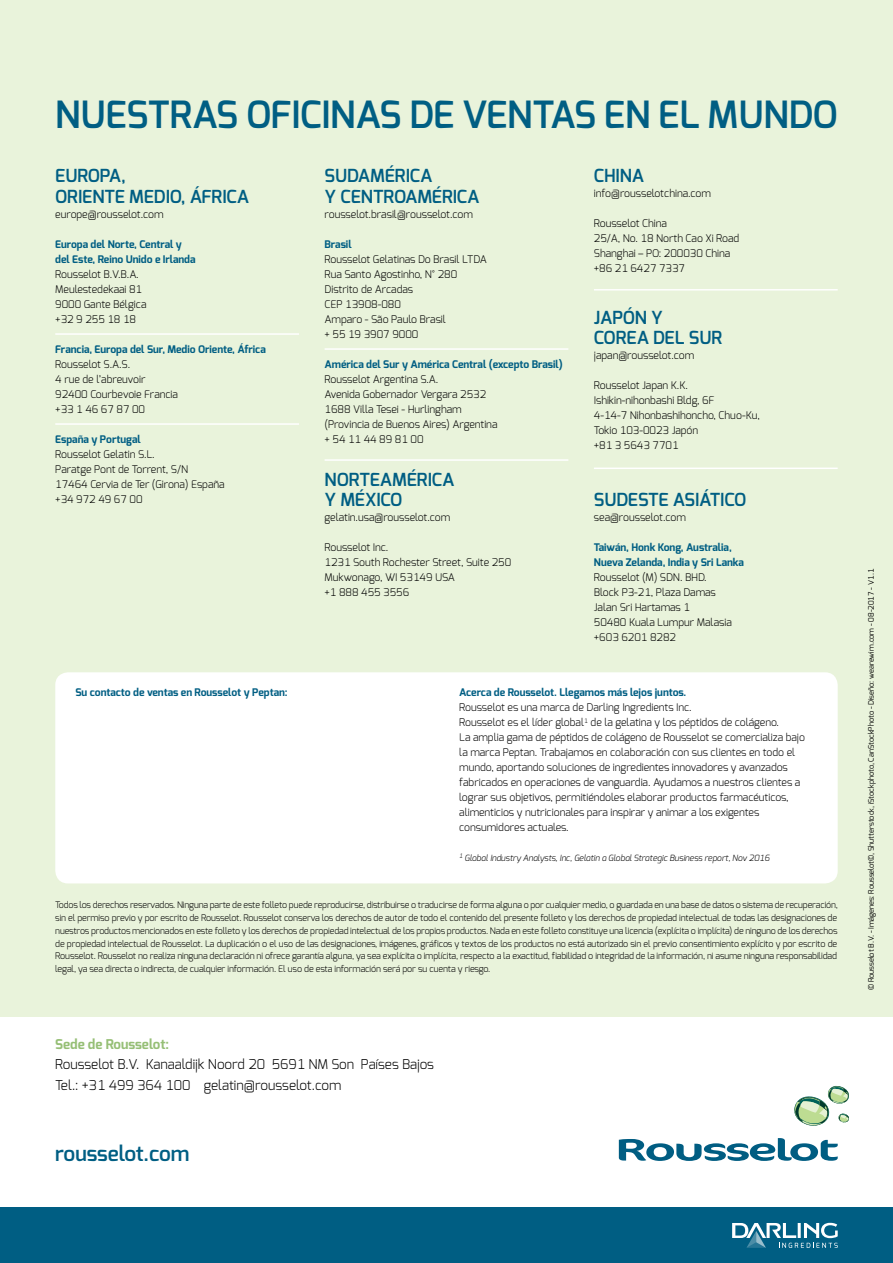
<style>
.page{position:relative;width:893px;height:1263px;background:#fff}
.page>*{position:absolute;margin:0;border:0;box-sizing:border-box;transform-origin:0 0}
.t1{font:600 37.5px "Exo";letter-spacing:-.005em;color:#005e83}
.t2{font:600 21px "Exo";letter-spacing:-.01em;color:#005e83}
.t3{font:600 18px/20.2px "Exo";letter-spacing:-.005em;color:#005e83}
.t4{font:300 13.5px/20.2px "Exo";letter-spacing:-.005em;color:#000}
.t5{font:700 13.5px "Exo";letter-spacing:-.005em;color:#96bf76}
.t6{font:300 10.5px/15px "Exo";letter-spacing:-.005em;color:#000}
.t7{font:700 10.5px/15px "Exo";letter-spacing:-.005em;color:#005e83}
.t8{font:300 9px/12.8px "Exo";letter-spacing:-.015em;color:#000;text-align:justify}
.t9{font:italic 300 8.55px "Exo";color:#000}
.t10{font:7.5px "Exo";letter-spacing:-.005em;color:#000}
</style>
<div class="page">
<div style="left:0;top:0;width:893px;height:1016px;background:#e9f3db"></div>
<div style="left:0;top:1208px;width:893px;height:55px;background:#005e83"></div>
<svg style="left:732px;top:1223px;width:106px;height:25px"></svg>
<svg style="left:619px;top:1138px;width:219px;height:23px"></svg>
<svg style="left:794px;top:1085px;width:55px;height:41px"></svg>
<div style="left:55px;top:672px;width:783px;height:211px;background:#fff;border-radius:13px"></div>
<hr style="left:55px;top:333px;width:244px;height:2px;background:#fff">
<hr style="left:55px;top:423px;width:244px;height:2px;background:#fff">
<hr style="left:325px;top:348px;width:243px;height:2px;background:#fff">
<hr style="left:325px;top:459px;width:243px;height:2px;background:#fff">
<hr style="left:594px;top:289px;width:244px;height:1px;background:#fff">
<hr style="left:594px;top:467px;width:244px;height:2px;background:#fff">
<h1 class="t1" style="left:55px;top:90px;width:784px">NUESTRAS OFICINAS DE VENTAS EN EL MUNDO</h1>
<h3 class="t3" style="left:55px;top:166px;width:195px">EUROPA,<br>ORIENTE MEDIO, ÁFRICA</h3>
<p class="t6" style="left:55px;top:206px;width:110px">europe@rousselot.com</p>
<p class="t7" style="left:55px;top:236px;width:142px">Europa del Norte, Central y del Este, Reino Unido e Irlanda</p>
<p class="t6" style="left:55px;top:266px;width:93px">Rousselot B.V.B.A.<br>Meulestedekaai 81<br>9000 Gante Bélgica +32 9 255 18 18</p>
<p class="t7" style="left:55px;top:341px;width:212px">Francia, Europa del Sur, Medio Oriente, África</p>
<p class="t6" style="left:55px;top:356px;width:124px">Rousselot S.A.S.<br>4 rue de l’abreuvoir<br>92400 Courbevoie Francia +33 1 46 67 87 00</p>
<p class="t7" style="left:55px;top:431px;width:87px">España y Portugal</p>
<p class="t6" style="left:55px;top:446px;width:171px">Rousselot Gelatin S.L.<br>Paratge Pont de Torrent, S/N<br>17464 Cervia de Ter (Girona) España +34 972 49 67 00</p>
<p class="t7" style="left:75px;top:685px;width:214px">Su contacto de ventas en Rousselot y Peptan:</p>
<h3 class="t3" style="left:325px;top:166px;width:156px">SUDAMÉRICA<br>Y CENTROAMÉRICA</h3>
<p class="t6" style="left:325px;top:206px;width:150px">rousselot.brasil@rousselot.com</p>
<p class="t7" style="left:325px;top:236px;width:29px">Brasil</p>
<p class="t6" style="left:325px;top:251px;width:164px">Rousselot Gelatinas Do Brasil LTDA<br>Rua Santo Agostinho, N° 280<br>Distrito de Arcadas<br>CEP 13908-080<br>Amparo - São Paulo Brasil<br>+ 55 19 3907 9000</p>
<p class="t7" style="left:325px;top:356px;width:240px">América del Sur y América Central (excepto Brasil)</p>
<p class="t6" style="left:325px;top:371px;width:174px">Rousselot Argentina S.A.<br>Avenida Gobernador Vergara 2532<br>1688 Villa Tesei - Hurlingham (Provincia de Buenos Aires) Argentina + 54 11 44 89 81 00</p>
<h3 class="t3" style="left:325px;top:469px;width:131px">NORTEAMÉRICA<br>Y MÉXICO</h3>
<p class="t6" style="left:325px;top:510px;width:127px">gelatin.usa@rousselot.com</p>
<p class="t6" style="left:325px;top:540px;width:188px">Rousselot Inc.<br>1231 South Rochester Street, Suite 250<br>Mukwonago, WI 53149 USA<br>+1 888 455 3556</p>
<h3 class="t3" style="left:594px;top:166px;width:52px">CHINA</h3>
<p class="t6" style="left:594px;top:186px;width:119px">info@rousselotchina.com</p>
<p class="t6" style="left:594px;top:216px;width:147px">Rousselot China<br>25/A, No. 18 North Cao Xi Road<br>Shanghai – PO: 200030 China +86 21 6427 7337</p>
<h3 class="t3" style="left:594px;top:307px;width:130px">JAPÓN Y<br>COREA DEL SUR</h3>
<p class="t6" style="left:594px;top:348px;width:102px">japan@rousselot.com</p>
<p class="t6" style="left:594px;top:378px;width:168px">Rousselot Japan K.K.<br>Ishikin-nihonbashi Bldg, 6F<br>4-14-7 Nihonbashihoncho, Chuo-Ku,<br>Tokio 103-0023 Japón<br>+81 3 5643 7701</p>
<h3 class="t3" style="left:594px;top:490px;width:154px">SUDESTE ASIÁTICO</h3>
<p class="t6" style="left:594px;top:510px;width:94px">sea@rousselot.com</p>
<p class="t7" style="left:594px;top:540px;width:151px">Taiwán, Honk Kong, Australia,<br>Nueva Zelanda, India y Sri Lanka</p>
<p class="t6" style="left:594px;top:570px;width:139px">Rousselot (M) SDN. BHD.<br>Block P3-21, Plaza Damas<br>Jalan Sri Hartamas 1<br>50480 Kuala Lumpur Malasia +603 6201 8282</p>
<p class="t7" style="left:459px;top:685px;width:229px">Acerca de Rousselot. Llegamos más lejos juntos.</p>
<p class="t6" style="left:459px;top:700px;width:347px">Rousselot es una marca de Darling Ingredients Inc.<br>Rousselot es el líder global<sup>1</sup> de la gelatina y los péptidos de colágeno.<br>La amplia gama de péptidos de colágeno de Rousselot se comercializa bajo la marca Peptan. Trabajamos en colaboración con sus clientes en todo el mundo, aportando soluciones de ingredientes innovadores y avanzados fabricados en operaciones de vanguardia. Ayudamos a nuestros clientes a lograr sus objetivos, permitiéndoles elaborar productos farmacéuticos, alimenticios y nutricionales para inspirar y animar a los exigentes consumidores actuales.</p>
<p class="t9" style="left:459px;top:853px;width:312px"><sup>1</sup> Global Industry Analysts, Inc, Gelatin a Global Strategic Business report, Nov 2016</p>
<p class="t8" style="left:55px;top:899px;width:784px">Todos los derechos reservados. Ninguna parte de este folleto puede reproducirse, distribuirse o traducirse de forma alguna o por cualquier medio, o guardada en una base de datos o sistema de recuperación, sin el permiso previo y por escrito de Rousselot. Rousselot conserva los derechos de autor de todo el contenido del presente folleto y los derechos de propiedad intelectual de todas las designaciones de nuestros productos mencionados en este folleto y los derechos de propiedad intelectual de los propios productos. Nada en este folleto constituye una licencia (explícita o implícita) de ninguno de los derechos de propiedad intelectual de Rousselot. La duplicación o el uso de las designaciones, imágenes, gráficos y textos de los productos no está autorizado sin el previo consentimiento explícito y por escrito de Rousselot. Rousselot no realiza ninguna declaración ni ofrece garantía alguna, ya sea explícita o implícita, respecto a la exactitud, fiabilidad o integridad de la información, ni asume ninguna responsabilidad legal, ya sea directa o indirecta, de cualquier información. El uso de esta información será por su cuenta y riesgo.</p>
<p class="t5" style="left:55px;top:1035px;width:115px">Sede de Rousselot:</p>
<p class="t4" style="left:55px;top:1054px;width:380px">Rousselot B.V. Kanaaldijk Noord 20 5691 NM Son Países Bajos<br>Tel.: +31 499 364 100 gelatin@rousselot.com</p>
<h2 class="t2" style="left:55px;top:1140px;width:136px">rousselot.com</h2>
<p class="t10" style="left:866px;top:990px;width:423px;rotate:-90deg">© Rousselot B.V. - Imágenes: Rousselot©, Shutterstock, iStockphoto, CanStockPhoto - Diseño: wearewim.com - 08-2017 - V1.1</p>
</div>
